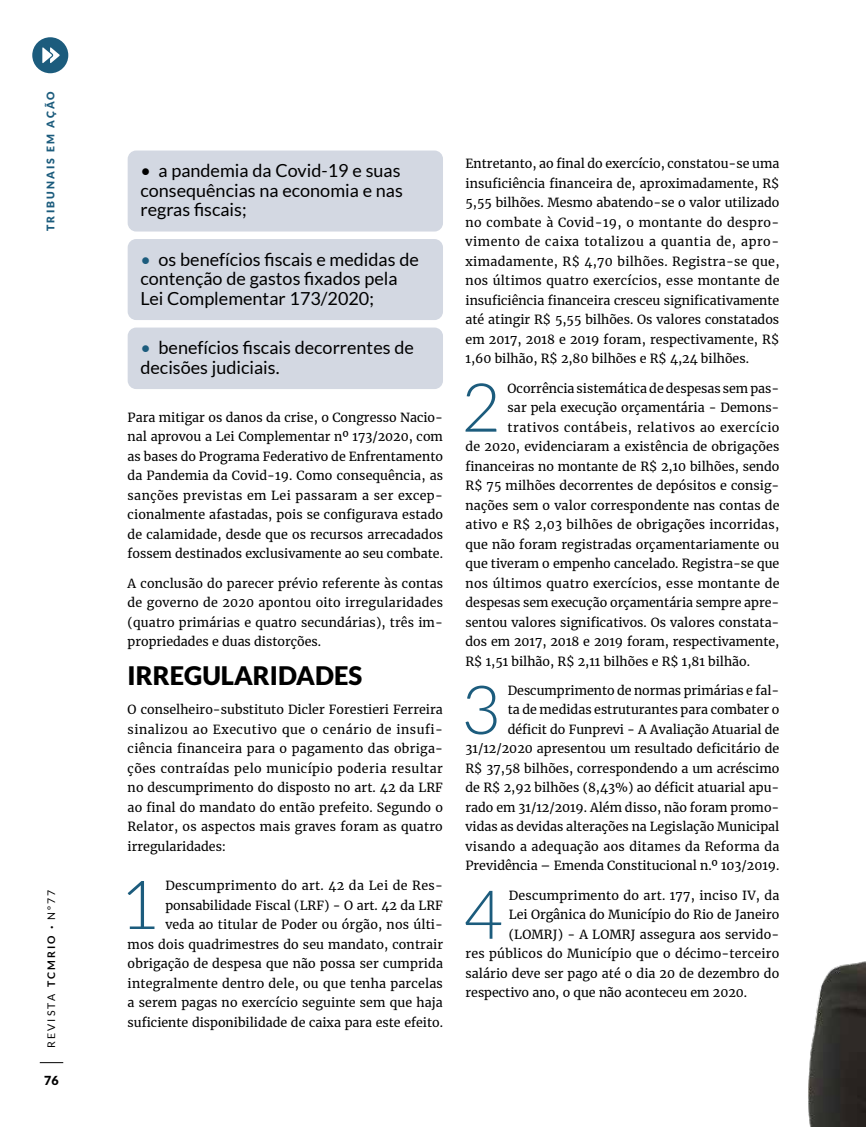
<style>
.page{position:relative;width:866px;height:1127px;background:#fff}
.page>*{position:absolute;margin:0;border:0;box-sizing:border-box;transform-origin:0 0}
.t1{font:300 67.5px "Lato";color:#1c5c7d}
.t2{font:900 25.5px "Lato";color:#000}
.t3{font:18px/19.5px "Lato";color:#000}
.t4{font:12.45px/19.5px "Merriweather";color:#000;text-align:justify}
.t5{font:12.45px "Merriweather";letter-spacing:.02em;color:#000}
.t6{font:12.45px "Merriweather";letter-spacing:.025em;color:#000}
.t7{font:12.45px "Merriweather";letter-spacing:.04em;color:#000}
.t8{font:900 12.45px "Lato";color:#000}
.t9{font:10.5px "Lato";letter-spacing:.2em;color:#000}
.t10{font:900 10.5px "Lato";letter-spacing:.2em;color:#1c5c7d}
.s1{font-weight:700}
.s2{font-size:6px}
.s3{color:#1c5c7d}
</style>
<div class="page">
<svg style="left:40px;top:1062px;width:23px;height:1px"></svg>
<div style="left:32px;top:37px;width:36px;height:36px;background:#1c5c7d;border-radius:50%"></div>
<svg style="left:42px;top:47px;width:18px;height:16px"></svg>
<div style="left:128px;top:150px;width:315px;height:81px;background:#d3d8e2;border-radius:9px"></div>
<div style="left:128px;top:239px;width:315px;height:81px;background:#d3d8e2;border-radius:9px"></div>
<div style="left:128px;top:327px;width:315px;height:62px;background:#d3d8e2;border-radius:9px"></div>
<img style="left:808px;top:961px;width:57px;height:166px">
<p class="t10" style="left:44px;top:231px;width:141px;rotate:-90deg">TRIBUNAIS EM AÇÃO</p>
<p class="t9" style="left:46px;top:1048px;width:160px;rotate:-90deg">REVISTA <span class="s1">TCMRIO</span> <span class="s2">•</span> Nº77</p>
<p class="t8" style="left:44px;top:1073px;width:16px">76</p>
<h3 class="t3" style="left:140px;top:161px;width:264px">• a pandemia da Covid-19 e suas consequências na economia e nas regras fiscais;</h3>
<h3 class="t3" style="left:140px;top:249px;width:280px"><span class="s3">•</span> os benefícios fiscais e medidas de contenção de gastos fixados pela<br>Lei Complementar 173/2020;</h3>
<h3 class="t3" style="left:140px;top:338px;width:275px"><span class="s3">•</span> benefícios fiscais decorrentes de decisões judiciais.</h3>
<p class="t4" style="left:128px;top:407px;width:317px">Para mitigar os danos da crise, o Congresso Nacio&shy;nal aprovou a Lei Complementar nº 173/2020, com as bases do Programa Federativo de Enfrentamento da Pandemia da Covid-19. Como consequência, as sanções previstas em Lei passaram a ser excep&shy;cionalmente afastadas, pois se configurava estado de calamidade, desde que os recursos arrecadados fossem destinados exclusivamente ao seu combate.</p>
<p class="t4" style="left:128px;top:573px;width:317px">A conclusão do parecer prévio referente às contas de governo de 2020 apontou oito irregularidades (quatro primárias e quatro secundárias), três im&shy;propriedades e duas distorções.</p>
<h2 class="t2" style="left:128px;top:661px;width:236px">IRREGULARIDADES</h2>
<p class="t4" style="left:128px;top:700px;width:317px">O conselheiro-substituto Dicler Forestieri Ferreira sinalizou ao Executivo que o cenário de insufi&shy;ciência financeira para o pagamento das obriga&shy;ções contraídas pelo município poderia resultar no descumprimento do disposto no art. 42 da LRF ao final do mandato do então prefeito. Segundo o Relator, os aspectos mais graves foram as quatro irregularidades:</p>
<h1 class="t1" style="left:121px;top:858px;width:41px">1</h1>
<p class="t4" style="left:128px;top:875px;width:317px;text-align:right">Descumprimento do art. 42 da Lei de Res&shy;ponsabilidade Fiscal (LRF) - O art. 42 da LRF<br>veda ao titular de Poder ou órgão, nos últi-<br>mos dois quadrimestres do seu mandato, contrair obrigação de despesa que não possa ser cumprida integralmente dentro dele, ou que tenha parcelas a serem pagas no exercício seguinte sem que haja suficiente disponibilidade de caixa para este efeito.</p>
<p class="t4" style="left:465px;top:154px;width:315px">Entretanto, ao final do exercício, constatou-se uma insuficiência financeira de, aproximadamente, R$ 5,55 bilhões. Mesmo abatendo-se o valor utilizado no combate à Covid-19, o montante do despro&shy;vimento de caixa totalizou a quantia de, apro&shy;ximadamente, R$ 4,70 bilhões. Registra-se que, nos últimos quatro exercícios, esse montante de insuficiência financeira cresceu significativamente até atingir R$ 5,55 bilhões. Os valores constatados em 2017, 2018 e 2019 foram, respectivamente, R$ 1,60 bilhão, R$ 2,80 bilhões e R$ 4,24 bilhões.</p>
<h1 class="t1" style="left:461px;top:360px;width:41px">2</h1>
<p class="t4" style="left:507px;top:378px;width:273px">Ocorrência sistemática de despesas sem pas-</p>
<p class="t4" style="left:507px;top:397px;width:273px">sar pela execução orçamentária - Demons-</p>
<p class="t7" style="left:507px;top:418px;width:273px">trativos contábeis, relativos ao exercício</p>
<p class="t4" style="left:465px;top:436px;width:315px">de 2020, evidenciaram a existência de obrigações</p>
<p class="t4" style="left:465px;top:456px;width:315px">financeiras no montante de R$ 2,10 bilhões, sendo</p>
<p class="t4" style="left:465px;top:475px;width:315px">R$ 75 milhões decorrentes de depósitos e consig-</p>
<p class="t4" style="left:465px;top:495px;width:315px">nações sem o valor correspondente nas contas de</p>
<p class="t5" style="left:465px;top:516px;width:315px">ativo e R$ 2,03 bilhões de obrigações incorridas,</p>
<p class="t4" style="left:465px;top:534px;width:315px">que não foram registradas orçamentariamente ou</p>
<p class="t4" style="left:465px;top:553px;width:315px">que tiveram o empenho cancelado. Registra-se que</p>
<p class="t6" style="left:465px;top:574px;width:315px">nos últimos quatro exercícios, esse montante de</p>
<p class="t4" style="left:465px;top:592px;width:315px">despesas sem execução orçamentária sempre apre-</p>
<p class="t4" style="left:465px;top:612px;width:315px">sentou valores significativos. Os valores constata-</p>
<p class="t4" style="left:465px;top:631px;width:315px">dos em 2017, 2018 e 2019 foram, respectivamente,</p>
<p class="t4" style="left:465px;top:651px;width:286px">R$ 1,51 bilhão, R$ 2,11 bilhões e R$ 1,81 bilhão.</p>
<h1 class="t1" style="left:461px;top:663px;width:41px">3</h1>
<p class="t4" style="left:465px;top:680px;width:315px;text-align:right">Descumprimento de normas primárias e fal-<br>ta de medidas estruturantes para combater o<br>déficit do Funprevi - A Avaliação Atuarial de 31/12/2020 apresentou um resultado deficitário de R$ 37,58 bilhões, correspondendo a um acréscimo de R$ 2,92 bilhões (8,43%) ao déficit atuarial apu&shy;rado em 31/12/2019. Além disso, não foram promo&shy;vidas as devidas alterações na Legislação Municipal visando a adequação aos ditames da Reforma da Previdência – Emenda Constitucional n.º 103/2019.</p>
<h1 class="t1" style="left:464px;top:867px;width:41px">4</h1>
<p class="t5" style="left:508px;top:886px;width:272px">Descumprimento do art. 177, inciso IV, da</p>
<p class="t4" style="left:508px;top:904px;width:272px">Lei Orgânica do Município do Rio de Janeiro</p>
<p class="t4" style="left:508px;top:924px;width:272px">(LOMRJ) - A LOMRJ assegura aos servido-</p>
<p class="t5" style="left:465px;top:945px;width:315px">res públicos do Município que o décimo-terceiro</p>
<p class="t4" style="left:465px;top:963px;width:315px">salário deve ser pago até o dia 20 de dezembro do</p>
<p class="t4" style="left:465px;top:982px;width:283px">respectivo ano, o que não aconteceu em 2020.</p>
</div>
